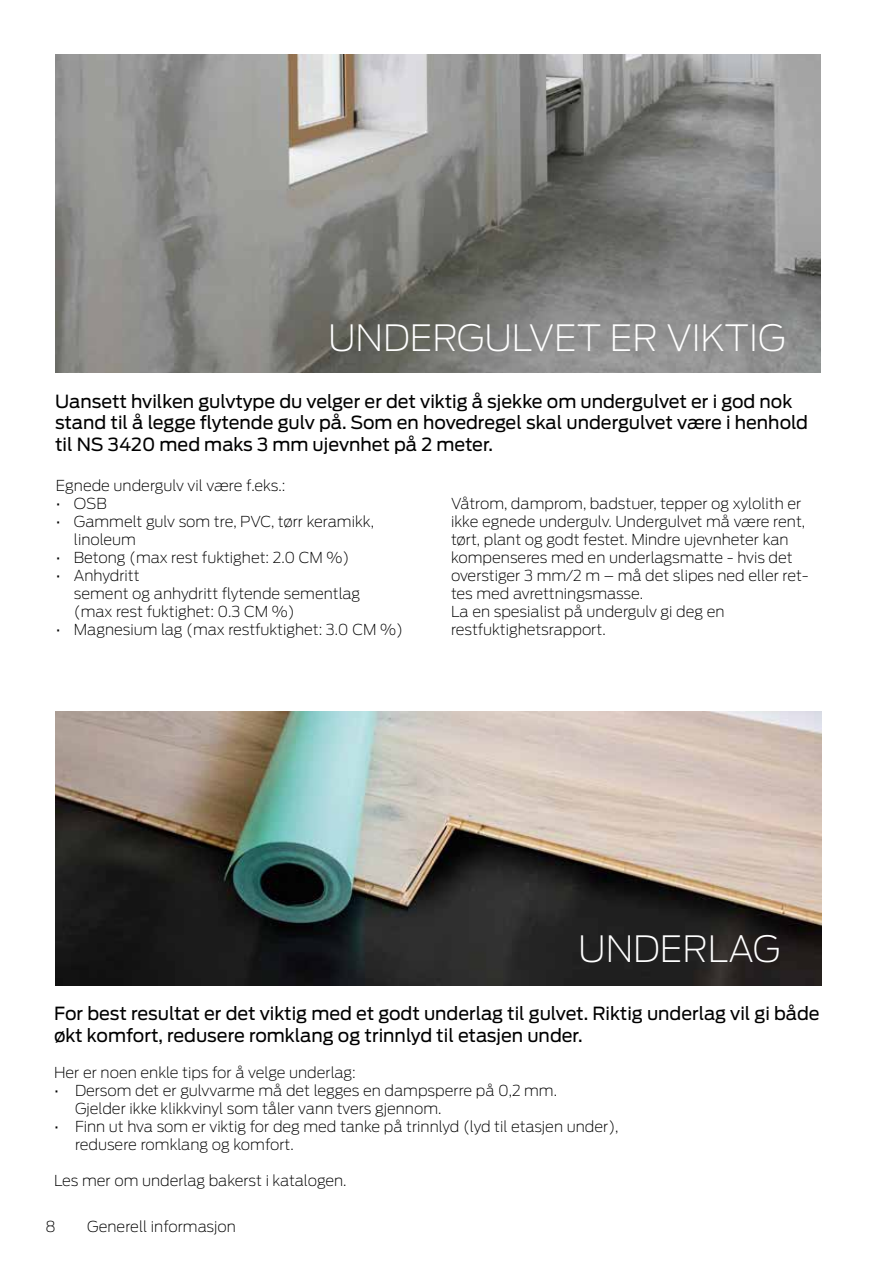
<style>
.page{position:relative;width:893px;height:1263px;background:#fff}
.page>*{position:absolute;margin:0;border:0;box-sizing:border-box;transform-origin:0 0}
.t1{font:200 36px "Antenna";color:#fff}
.t2{font:18px/21.6px "Antenna";color:#000}
.t3{font:200 15px/18px "Antenna";color:#000}
</style>
<div class="page">
<img style="left:55px;top:54px;width:766px;height:319px">
<img style="left:55px;top:711px;width:766px;height:275px">
<h1 class="t1" style="left:328px;top:316px;width:459px">UNDERGULVET ER VIKTIG</h1>
<p class="t2" style="left:55px;top:390px;width:754px">Uansett hvilken gulvtype du velger er det viktig å sjekke om undergulvet er i god nok stand til å legge flytende gulv på. Som en hovedregel skal undergulvet være i henhold til NS 3420 med maks 3 mm ujevnhet på 2 meter.</p>
<p class="t3" style="left:56px;top:476px;width:231px">Egnede undergulv vil være f.eks.:</p>
<p class="t3" style="left:56px;top:494px;width:52px">• OSB</p>
<p class="t3" style="left:74px;top:512px;width:302px;text-indent:-18px">• Gammelt gulv som tre, PVC, tørr keramikk, linoleum</p>
<p class="t3" style="left:56px;top:548px;width:295px">• Betong (max rest fuktighet: 2.0 CM %)</p>
<p class="t3" style="left:74px;top:566px;width:288px;text-indent:-18px">• Anhydritt<br>sement og anhydritt flytende sementlag (max rest fuktighet: 0.3 CM %)</p>
<p class="t3" style="left:56px;top:620px;width:349px">• Magnesium lag (max restfuktighet: 3.0 CM %)</p>
<p class="t3" style="left:451px;top:494px;width:359px">Våtrom, damprom, badstuer, tepper og xylolith er ikke egnede undergulv. Undergulvet må være rent, tørt, plant og godt festet. Mindre ujevnheter kan kompenseres med en underlagsmatte - hvis det overstiger 3 mm/2 m – må det slipes ned eller ret&shy;tes med avrettningsmasse.<br>La en spesialist på undergulv gi deg en restfuktighetsrapport.</p>
<h1 class="t1" style="left:578px;top:928px;width:204px">UNDERLAG</h1>
<p class="t2" style="left:54px;top:1003px;width:767px">For best resultat er det viktig med et godt underlag til gulvet. Riktig underlag vil gi både økt komfort, redusere romklang og trinnlyd til etasjen under.</p>
<p class="t3" style="left:54px;top:1063px;width:303px">Her er noen enkle tips for å velge underlag:</p>
<p class="t3" style="left:75px;top:1081px;width:484px;text-indent:-21px">• Dersom det er gulvvarme må det legges en dampsperre på 0,2 mm.<br>Gjelder ikke klikkvinyl som tåler vann tvers gjennom.</p>
<p class="t3" style="left:75px;top:1117px;width:545px;text-indent:-21px">• Finn ut hva som er viktig for deg med tanke på trinnlyd (lyd til etasjen under), redusere romklang og komfort.</p>
<p class="t3" style="left:54px;top:1171px;width:294px">Les mer om underlag bakerst i katalogen.</p>
<p class="t3" style="left:46px;top:1218px;width:12px">8</p>
<p class="t3" style="left:87px;top:1218px;width:150px">Generell informasjon</p>
</div>
